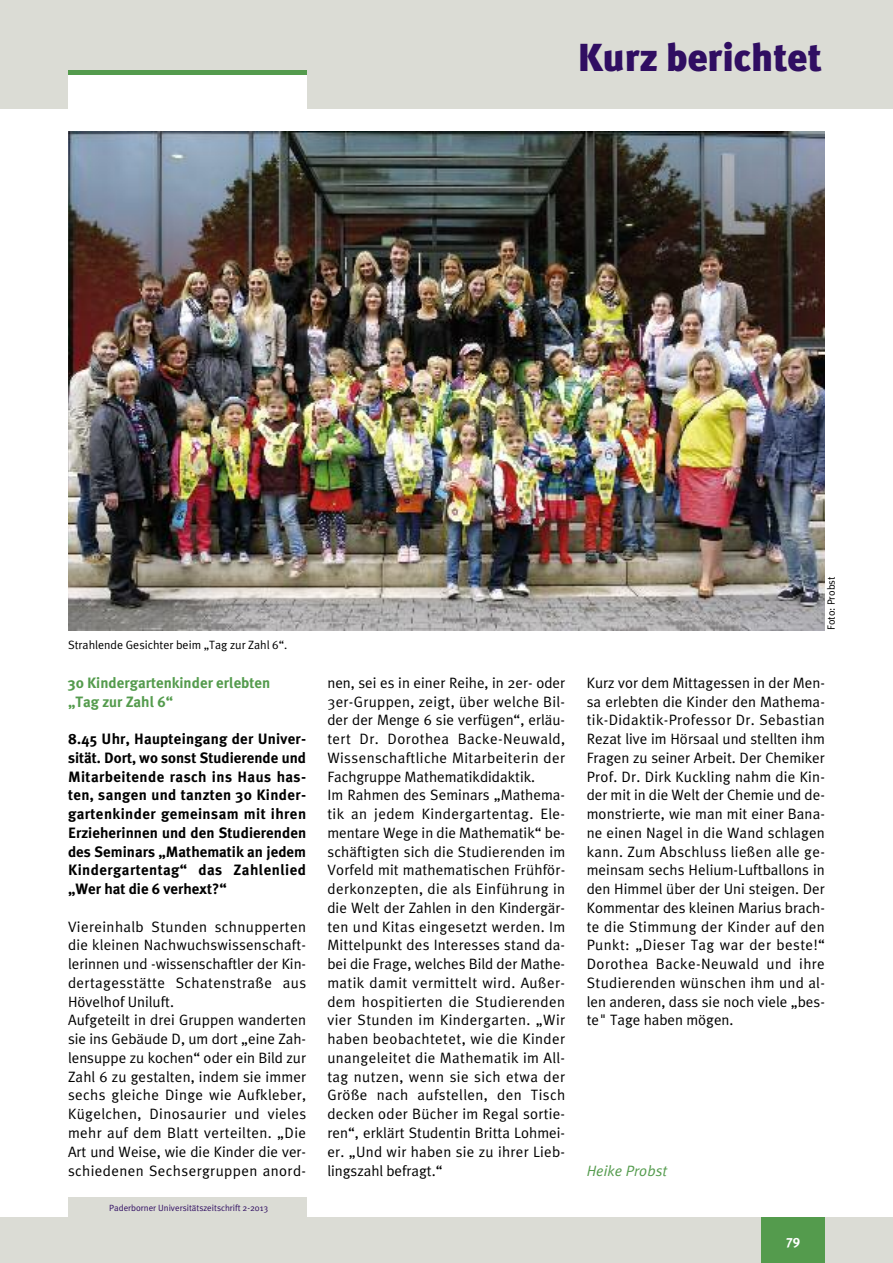
<style>
.page{position:relative;width:893px;height:1263px;background:#fff}
.page>*{position:absolute;margin:0;border:0;box-sizing:border-box;transform-origin:0 0}
.t1{font:900 39px "Meta Plus";color:#300e62}
.t2{font:15px/18.8px "Meta Plus Normal";letter-spacing:.015em;color:#000}
.t3{font:700 15px/18.8px "Meta Plus";letter-spacing:.025em;color:#000;text-align:justify}
.t4{font:700 15px/18.8px "Meta Plus";color:#549b4d}
.t5{font:italic 15px "Meta Plus Normal";color:#549b4d}
.t6{font:700 13.5px "Meta Plus";color:#fff}
.t7{font:12px "Meta Plus Normal";color:#000}
.t8{font:10.5px "Meta Plus Normal";color:#000}
.t9{font:9px "Meta Plus Normal";color:#300e62}
</style>
<div class="page">
<div style="left:0;top:1217px;width:893px;height:46px;background:#dbdcd5"></div>
<div style="left:0;top:0;width:893px;height:109px;background:#dbdcd5"></div>
<div style="left:68px;top:74px;width:238px;height:35px;background:#fff"></div>
<div style="left:68px;top:1197px;width:238px;height:26px;background:#dbdcd5"></div>
<div style="left:68px;top:70px;width:238px;height:5px;background:#549b4d"></div>
<div style="left:761px;top:1217px;width:64px;height:46px;background:#549b4d"></div>
<img style="left:68px;top:132px;width:757px;height:498px">
<h1 class="t1" style="left:577px;top:34px;width:246px">Kurz berichtet</h1>
<p class="t7" style="left:68px;top:637px;width:221px">Strahlende Gesichter beim „Tag zur Zahl 6“.</p>
<p class="t4" style="left:68px;top:673px;width:204px">30 Kindergartenkinder erlebten „Tag zur Zahl 6“</p>
<p class="t3" style="left:68px;top:730px;width:240px">8.45 Uhr, Haupteingang der Univer&shy;sität. Dort, wo sonst Studierende und Mitarbeitende rasch ins Haus has&shy;ten, sangen und tanzten 30 Kinder&shy;gartenkinder gemeinsam mit ihren Erzieherinnen und den Studierenden des Seminars „Mathematik an jedem Kindergartentag“ das Zahlenlied „Wer hat die 6 verhext?“</p>
<p class="t2" style="left:68px;top:917px;width:240px">Viereinhalb Stunden schnupperten die kleinen Nachwuchswissenschaft&shy;lerinnen und -wissenschaftler der Kin&shy;dertagesstätte Schatenstraße aus Hövelhof Uniluft.<br>Aufgeteilt in drei Gruppen wanderten sie ins Gebäude D, um dort „eine Zah&shy;lensuppe zu kochen“ oder ein Bild zur Zahl 6 zu gestalten, indem sie immer sechs gleiche Dinge wie Aufkleber, Kügelchen, Dinosaurier und vieles mehr auf dem Blatt verteilten. „Die Art und Weise, wie die Kinder die ver&shy;schiedenen Sechsergruppen anord-</p>
<p class="t9" style="left:109px;top:1203px;width:160px">Paderborner Universitätszeitschrift 2-2013</p>
<p class="t8" style="left:825px;top:630px;width:55px;rotate:-90deg">Foto: Probst</p>
<p class="t2" style="left:327px;top:673px;width:239px">nen, sei es in einer Reihe, in 2er- oder 3er-Gruppen, zeigt, über welche Bil&shy;der der Menge 6 sie verfügen“, erläu&shy;tert Dr. Dorothea Backe-Neuwald, Wissenschaftliche Mitarbeiterin der Fachgruppe Mathematikdidaktik.<br>Im Rahmen des Seminars „Mathema&shy;tik an jedem Kindergartentag. Ele&shy;mentare Wege in die Mathematik“ be&shy;schäftigten sich die Studierenden im Vorfeld mit mathematischen Frühför&shy;derkonzepten, die als Einführung in die Welt der Zahlen in den Kindergär&shy;ten und Kitas eingesetzt werden. Im Mittelpunkt des Interesses stand da&shy;bei die Frage, welches Bild der Mathe&shy;matik damit vermittelt wird. Außer&shy;dem hospitierten die Studierenden vier Stunden im Kindergarten. „Wir haben beobachtetet, wie die Kinder unangeleitet die Mathematik im All&shy;tag nutzen, wenn sie sich etwa der Größe nach aufstellen, den Tisch decken oder Bücher im Regal sortie&shy;ren“, erklärt Studentin Britta Lohmei&shy;er. „Und wir haben sie zu ihrer Lieb&shy;lingszahl befragt.“</p>
<p class="t2" style="left:587px;top:673px;width:240px;text-align:justify">Kurz vor dem Mittagessen in der Men&shy;sa erlebten die Kinder den Mathema&shy;tik-Didaktik-Professor Dr. Sebastian Rezat live im Hörsaal und stellten ihm Fragen zu seiner Arbeit. Der Chemiker Prof. Dr. Dirk Kuckling nahm die Kin&shy;der mit in die Welt der Chemie und de&shy;monstrierte, wie man mit einer Bana&shy;ne einen Nagel in die Wand schlagen kann. Zum Abschluss ließen alle ge&shy;meinsam sechs Helium-Luftballons in den Himmel über der Uni steigen. Der Kommentar des kleinen Marius brach&shy;te die Stimmung der Kinder auf den Punkt: „Dieser Tag war der beste!“ Dorothea Backe-Neuwald und ihre Studierenden wünschen ihm und al&shy;len anderen, dass sie noch viele „bes&shy;te" Tage haben mögen.</p>
<p class="t5" style="left:587px;top:1161px;width:82px">Heike Probst</p>
<p class="t6" style="left:786px;top:1232px;width:15px">79</p>
</div>
